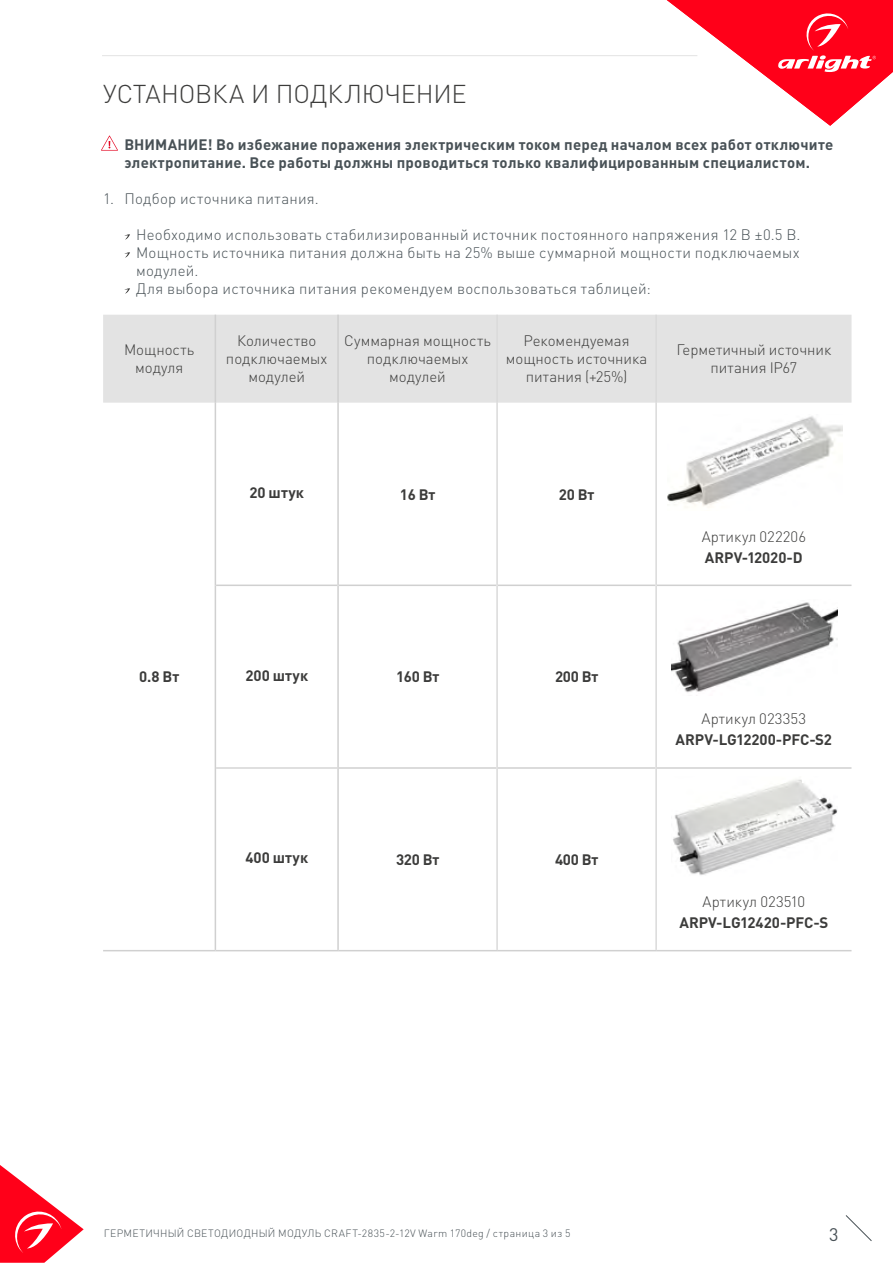
<style>
.page{position:relative;width:893px;height:1263px;background:#fff}
.page>*{position:absolute;margin:0;border:0;box-sizing:border-box;transform-origin:0 0}
.t1{font:300 25.5px "DIN Pro";letter-spacing:-.005em;color:#3c3c3b}
.t2{font:18px "DIN Pro";color:#485156}
.t3{font:300 15px/18px "DIN Pro";letter-spacing:.02em;color:#485156}
.t4{font:300 15px/18px "DIN Pro";color:#3c3c3b;text-align:center}
.t5{font:700 15px/18px "DIN Pro";letter-spacing:.015em;color:#485156}
.t6{font:700 15px "DIN Pro";letter-spacing:-.01em;color:#3c3c3b}
.t7{font:300 10.5px "DIN Pro";letter-spacing:.03em;color:#485156}
</style>
<div class="page">
<svg style="left:0;top:1165px;width:84px;height:98px"></svg>
<svg style="left:845px;top:1215px;width:27px;height:26px"></svg>
<img style="left:667px;top:416px;width:175px;height:90px">
<img style="left:673px;top:779px;width:165px;height:96px">
<svg style="left:667px;top:0;width:226px;height:126px"></svg>
<svg style="left:101px;top:135px;width:17px;height:16px"></svg>
<svg style="left:124px;top:234px;width:6px;height:6px"></svg>
<svg style="left:124px;top:252px;width:6px;height:6px"></svg>
<svg style="left:124px;top:288px;width:6px;height:6px"></svg>
<hr style="left:102px;top:55px;width:595px;height:1px;background:#e3e3e3">
<div style="left:103px;top:315px;width:748px;height:88px;background:#e3e3e3"></div>
<hr style="left:216px;top:584px;width:121px;height:2px;background:#d0d0d0">
<hr style="left:339px;top:584px;width:157px;height:2px;background:#d0d0d0">
<hr style="left:498px;top:584px;width:157px;height:2px;background:#d0d0d0">
<hr style="left:657px;top:584px;width:194px;height:2px;background:#d0d0d0">
<hr style="left:216px;top:767px;width:121px;height:2px;background:#d5d5d5">
<hr style="left:339px;top:767px;width:157px;height:2px;background:#d0d0d0">
<hr style="left:498px;top:767px;width:157px;height:2px;background:#d0d0d0">
<hr style="left:657px;top:767px;width:194px;height:2px;background:#d0d0d0">
<hr style="left:215px;top:950px;width:124px;height:1px;background:#d0d0d0">
<hr style="left:339px;top:950px;width:158px;height:1px;background:#d0d0d0">
<hr style="left:497px;top:950px;width:159px;height:1px;background:#d0d0d0">
<hr style="left:656px;top:950px;width:195px;height:1px;background:#d0d0d0">
<hr style="left:337px;top:315px;width:2px;height:88px;background:#d0d0d0">
<hr style="left:337px;top:403px;width:2px;height:182px;background:#d0d0d0">
<hr style="left:337px;top:585px;width:2px;height:183px;background:#d0d0d0">
<hr style="left:337px;top:768px;width:2px;height:182px;background:#d0d0d0">
<hr style="left:496px;top:315px;width:2px;height:88px;background:#dadada">
<hr style="left:496px;top:403px;width:2px;height:182px;background:#dadada">
<hr style="left:496px;top:585px;width:2px;height:183px;background:#dadada">
<hr style="left:496px;top:768px;width:2px;height:182px;background:#dadada">
<hr style="left:655px;top:315px;width:2px;height:88px;background:#dadada">
<hr style="left:655px;top:403px;width:2px;height:182px;background:#dadada">
<hr style="left:655px;top:585px;width:2px;height:183px;background:#dadada">
<hr style="left:655px;top:768px;width:2px;height:182px;background:#dadada">
<hr style="left:215px;top:315px;width:1px;height:88px;background:#d0d0d0">
<hr style="left:215px;top:403px;width:1px;height:182px;background:#d0d0d0">
<hr style="left:215px;top:585px;width:1px;height:183px;background:#d0d0d0">
<hr style="left:215px;top:768px;width:1px;height:182px;background:#d0d0d0">
<hr style="left:103px;top:950px;width:112px;height:1px;background:#d0d0d0">
<img style="left:672px;top:602px;width:166px;height:91px">
<h1 class="t1" style="left:103px;top:76px;width:365px">УСТАНОВКА И ПОДКЛЮЧЕНИЕ</h1>
<p class="t5" style="left:124px;top:134px;width:711px">ВНИМАНИЕ! Во избежание поражения электрическим током перед началом всех работ отключите электропитание. Все работы должны проводиться только квалифицированным специалистом.</p>
<p class="t3" style="left:103px;top:188px;width:217px">1. Подбор источника питания.</p>
<p class="t3" style="left:136px;top:224px;width:666px">Необходимо использовать стабилизированный источник постоянного напряжения 12 В ±0.5 В.<br>Мощность источника питания должна быть на 25% выше суммарной мощности подключаемых модулей.<br>Для выбора источника питания рекомендуем воспользоваться таблицей:</p>
<p class="t4" style="left:124px;top:340px;width:72px">Мощность модуля</p>
<p class="t4" style="left:226px;top:331px;width:103px">Количество подключаемых модулей</p>
<p class="t4" style="left:344px;top:331px;width:148px">Суммарная мощность подключаемых модулей</p>
<p class="t4" style="left:506px;top:331px;width:143px">Рекомендуемая мощность источника питания (+25%)</p>
<p class="t4" style="left:676px;top:340px;width:156px">Герметичный источник питания IP67</p>
<p class="t6" style="left:250px;top:482px;width:56px">20 штук</p>
<p class="t6" style="left:400px;top:484px;width:37px">16 Вт</p>
<p class="t6" style="left:559px;top:484px;width:37px">20 Вт</p>
<p class="t6" style="left:139px;top:667px;width:41px">0.8 Вт</p>
<p class="t6" style="left:245px;top:665px;width:64px">200 штук</p>
<p class="t6" style="left:396px;top:667px;width:45px">160 Вт</p>
<p class="t6" style="left:555px;top:667px;width:45px">200 Вт</p>
<p class="t6" style="left:245px;top:847px;width:64px">400 штук</p>
<p class="t6" style="left:396px;top:849px;width:45px">320 Вт</p>
<p class="t6" style="left:555px;top:849px;width:45px">400 Вт</p>
<p class="t4" style="left:702px;top:527px;width:106px">Артикул 022206</p>
<p class="t6" style="left:705px;top:547px;width:99px">ARPV-12020-D</p>
<p class="t4" style="left:701px;top:709px;width:106px">Артикул 023353</p>
<p class="t6" style="left:676px;top:730px;width:158px">ARPV-LG12200-PFC-S2</p>
<p class="t4" style="left:702px;top:892px;width:104px">Артикул 023510</p>
<p class="t6" style="left:679px;top:912px;width:150px">ARPV-LG12420-PFC-S</p>
<p class="t7" style="left:104px;top:1226px;width:468px">ГЕРМЕТИЧНЫЙ СВЕТОДИОДНЫЙ МОДУЛЬ CRAFT-2835-2-12V Warm 170deg / страница 3 из 5</p>
<p class="t2" style="left:829px;top:1222px;width:11px">3</p>
</div>
